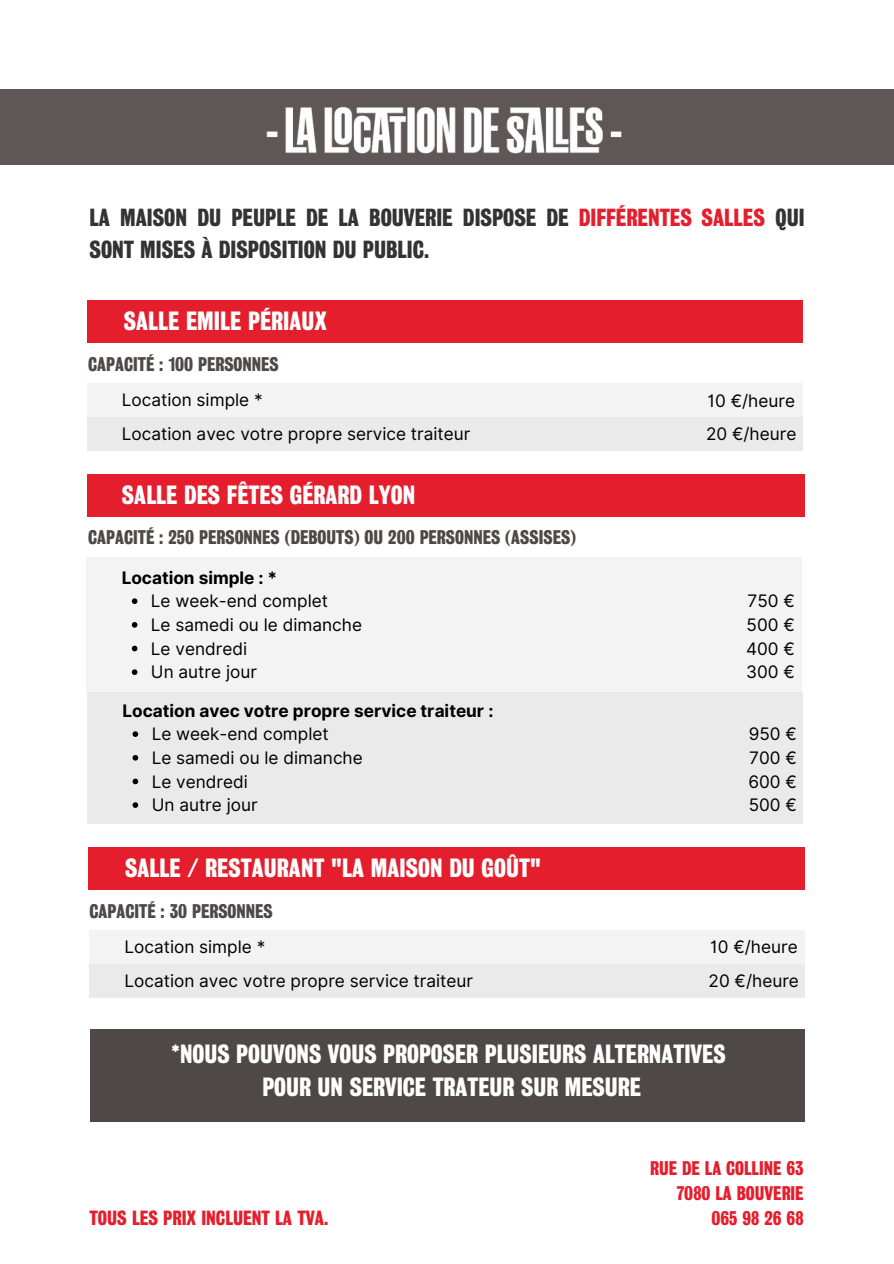
<style>
.page{position:relative;width:894px;height:1264px;background:#fff}
.page>*{position:absolute;margin:0;border:0;box-sizing:border-box;transform-origin:0 0}
.t1{font:24px/32.7px "Bureau Grot Three Seven";color:#fff;text-align:center}
.t2{font:22.5px/31.5px "Bureau Grot Three Seven";color:#333}
.t3{font:18.75px "Bureau Grot Three Seven";color:#e51e2d}
.t4{font:18px "Bureau Grot Three Seven";color:#4e4846}
.t5{font:18px/24.8px "Bureau Grot Three Seven";color:#e51e2d;text-align:right}
.t6{font:17.25px/23.7px "Inter";color:#000}
.t7{font:700 17.25px "Inter";color:#000}
.s1{color:#e51e2d}
</style>
<div class="page">
<div style="left:447px;top:89px;width:446px;height:76px;background:#5f5657"></div>
<div style="left:0;top:89px;width:499px;height:76px;background:#5f5657"></div>
<div style="left:90px;top:1029px;width:714px;height:92px;background:#4e4846"></div>
<div style="left:87px;top:474px;width:717px;height:42px;background:#e51e2d"></div>
<div style="left:87px;top:692px;width:715px;height:131px;background:#eaeaea"></div>
<div style="left:87px;top:557px;width:714px;height:135px;background:#f3f3f3"></div>
<div style="left:88px;top:847px;width:716px;height:43px;background:#e51e2d"></div>
<div style="left:89px;top:963px;width:715px;height:34px;background:#eaeaea"></div>
<div style="left:89px;top:930px;width:715px;height:34px;background:#f3f3f3"></div>
<div style="left:87px;top:300px;width:715px;height:43px;background:#e51e2d"></div>
<div style="left:87px;top:416px;width:715px;height:34px;background:#eaeaea"></div>
<div style="left:87px;top:383px;width:715px;height:34px;background:#f3f3f3"></div>
<img style="left:266px;top:106px;width:356px;height:48px">
<svg style="left:132px;top:731px;width:6px;height:6px"></svg>
<svg style="left:132px;top:755px;width:6px;height:5px"></svg>
<svg style="left:132px;top:778px;width:6px;height:6px"></svg>
<svg style="left:132px;top:802px;width:6px;height:6px"></svg>
<svg style="left:132px;top:598px;width:5px;height:6px"></svg>
<svg style="left:132px;top:622px;width:5px;height:5px"></svg>
<svg style="left:132px;top:645px;width:5px;height:6px"></svg>
<svg style="left:132px;top:669px;width:5px;height:6px"></svg>
<h2 class="t2" style="left:89px;top:202px;width:716px">LA MAISON DU PEUPLE DE LA BOUVERIE DISPOSE DE <span class="s1">DIFFÉRENTES SALLES</span> QUI<br>SONT MISES À DISPOSITION DU PUBLIC.</h2>
<h1 class="t1" style="left:124px;top:304px;width:205px">SALLE EMILE PÉRIAUX</h1>
<p class="t4" style="left:88px;top:353px;width:192px">CAPACITÉ : 100 PERSONNES</p>
<p class="t6" style="left:122px;top:388px;width:142px">Location simple *</p>
<p class="t6" style="left:707px;top:389px;width:89px">10 €/heure</p>
<p class="t6" style="left:122px;top:421px;width:350px">Location avec votre propre service traiteur</p>
<p class="t6" style="left:705px;top:421px;width:92px">20 €/heure</p>
<h1 class="t1" style="left:122px;top:478px;width:295px">SALLE DES FÊTES GÉRARD LYON</h1>
<p class="t4" style="left:88px;top:527px;width:489px">CAPACITÉ : 250 PERSONNES (DEBOUTS) OU 200 PERSONNES (ASSISES)</p>
<p class="t7" style="left:122px;top:567px;width:157px">Location simple : *</p>
<p class="t6" style="left:151px;top:589px;width:212px">Le week-end complet<br>Le samedi ou le dimanche<br>Le vendredi<br>Un autre jour</p>
<p class="t7" style="left:122px;top:700px;width:372px">Location avec votre propre service traiteur :</p>
<p class="t6" style="left:152px;top:722px;width:212px">Le week-end complet<br>Le samedi ou le dimanche<br>Le vendredi<br>Un autre jour</p>
<h1 class="t1" style="left:125px;top:851px;width:417px">SALLE / RESTAURANT "LA MAISON DU GOÛT"</h1>
<p class="t4" style="left:89px;top:900px;width:185px">CAPACITÉ : 30 PERSONNES</p>
<p class="t6" style="left:745px;top:589px;width:50px;text-align:justify">750 € 500 € 400 € 300 €</p>
<p class="t6" style="left:748px;top:722px;width:50px;text-align:justify">950 € 700 € 600 € 500 €</p>
<p class="t6" style="left:124px;top:935px;width:142px">Location simple *</p>
<p class="t6" style="left:710px;top:935px;width:89px">10 €/heure</p>
<p class="t6" style="left:124px;top:968px;width:350px">Location avec votre propre service traiteur</p>
<p class="t6" style="left:708px;top:968px;width:92px">20 €/heure</p>
<h1 class="t1" style="left:171px;top:1037px;width:556px">*NOUS POUVONS VOUS PROPOSER PLUSIEURS ALTERNATIVES<br>POUR UN SERVICE TRATEUR SUR MESURE</h1>
<p class="t3" style="left:89px;top:1207px;width:240px">TOUS LES PRIX INCLUENT LA TVA.</p>
<p class="t5" style="left:650px;top:1156px;width:155px">RUE DE LA COLLINE 63<br>7080 LA BOUVERIE<br>065 98 26 68</p>
</div>
